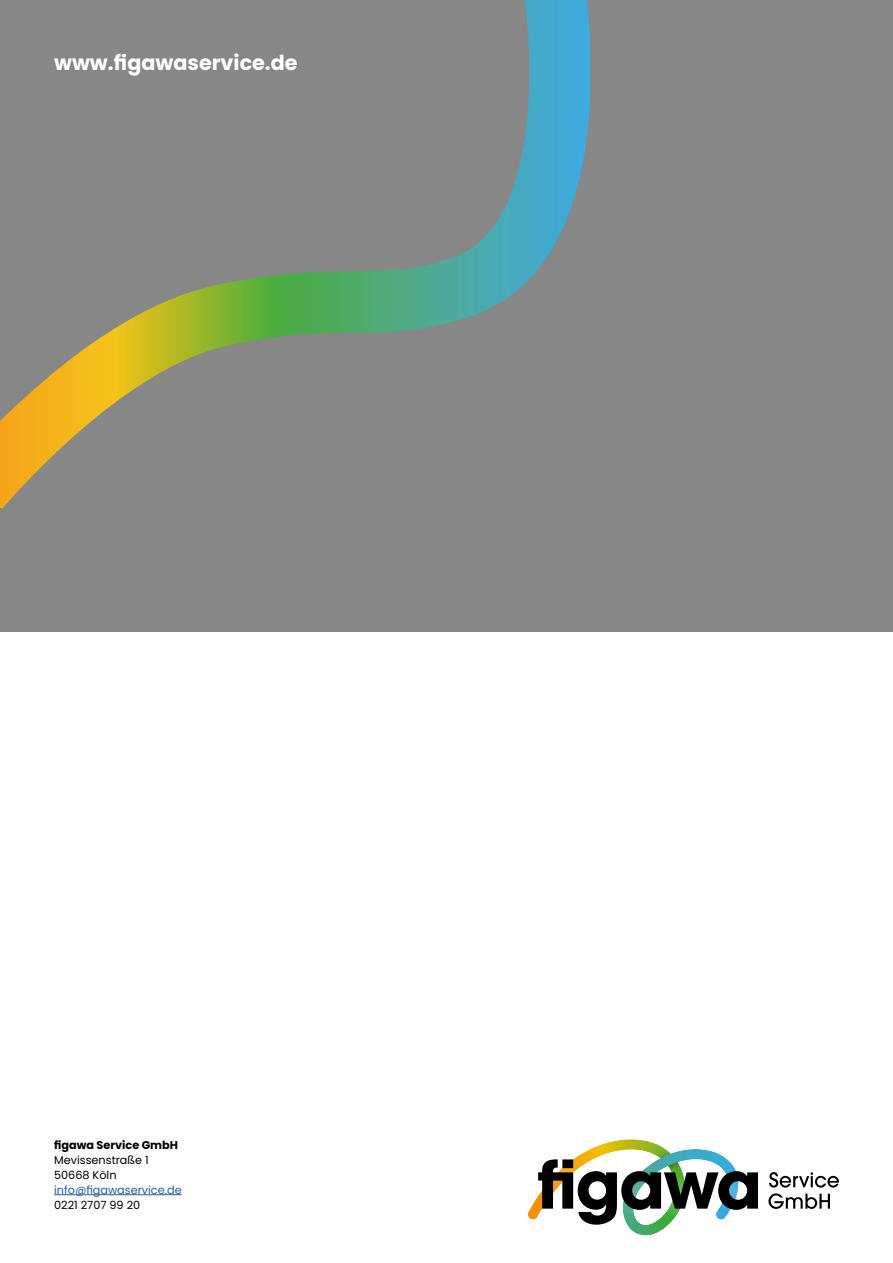
<style>
.page{position:relative;width:893px;height:1263px;background:#fff}
.page>*{position:absolute;margin:0;border:0;box-sizing:border-box;transform-origin:0 0}
.t1{font:700 20.7px "Poppins";color:#fff}
.t2{font:11.25px/15px "Poppins";color:#000}
.t3{font:11.25px "Poppins";color:#275b9b}
.t4{font:700 11.25px "Poppins";color:#000}
</style>
<div class="page">
<div style="left:0;top:0;width:893px;height:631px;background:#878787"></div>
<svg style="left:0;top:0;width:590px;height:508px"></svg>
<hr style="left:54px;top:1194px;width:128px;height:1px;background:#275b9b">
<svg style="left:528px;top:1139px;width:230px;height:96px"></svg>
<svg style="left:769px;top:1172px;width:70px;height:15px"></svg>
<svg style="left:768px;top:1193px;width:62px;height:16px"></svg>
<h1 class="t1" style="left:54px;top:51px;width:245px">www.figawaservice.de</h1>
<p class="t4" style="left:54px;top:1138px;width:125px">figawa Service GmbH</p>
<p class="t2" style="left:54px;top:1152px;width:96px">Mevissenstraße 1<br>50668 Köln</p>
<p class="t3" style="left:54px;top:1183px;width:129px">info@figawaservice.de</p>
<p class="t2" style="left:54px;top:1197px;width:88px">0221 2707 99 20</p>
</div>
